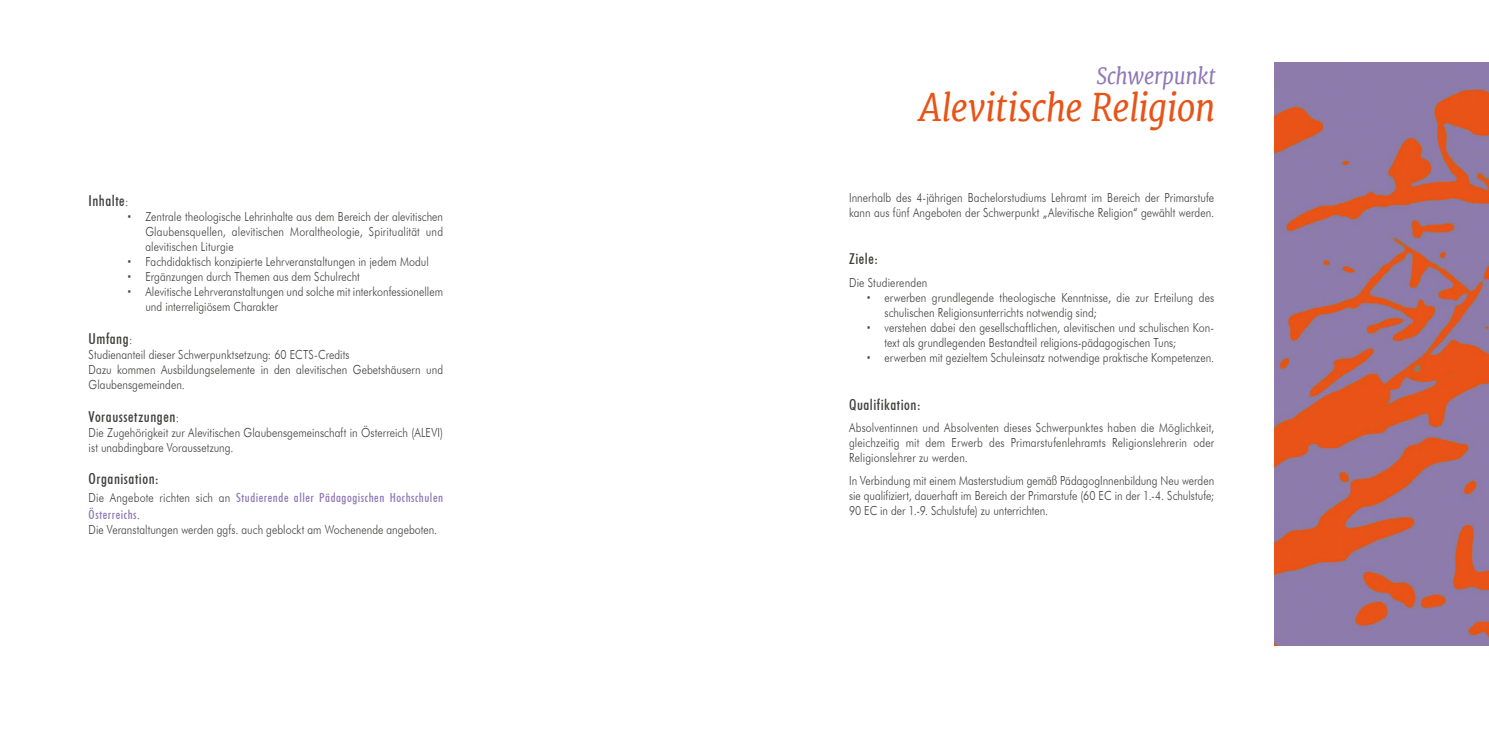
<style>
.page{position:relative;width:1489px;height:745px;background:#fff}
.page>*{position:absolute;margin:0;border:0;box-sizing:border-box;transform-origin:0 0}
.t1{font:italic 37.5px "Merriweather";letter-spacing:-.015em;color:#e85317;scale:.9 1}
.t2{font:italic 22.5px "Merriweather";letter-spacing:-.015em;color:#8f77b5;scale:.9 1}
.t3{font:500 condensed 15px "Futura BT";letter-spacing:.035em;color:#3c3c3b}
.t4{font:300 12.5px/15px "Futura BT";letter-spacing:.005em;color:#3c3c3b;scale:.85 1}
.t5{font:500 condensed 12.5px/17.5px "Futura BT";letter-spacing:.045em;color:#8f77b5}
.s1{font-weight:300;font-stretch:normal;font-size:12.5px}
.s2{font-weight:300;font-stretch:normal;color:#3c3c3b}
</style>
<div class="page">
<img style="left:1274px;top:62px;width:214px;height:583px">
<p class="t3" style="left:89px;top:192px;width:41px">Inhalte<span class="s1">:</span></p>
<p class="t4" style="left:145px;top:209px;width:352px">Zentrale theologische Lehrinhalte aus dem Bereich der alevitischen Glaubensquellen, alevitischen Moraltheologie, Spiritualität und alevitischen Liturgie<br>Fachdidaktisch konzipierte Lehrveranstaltungen in jedem Modul Ergänzungen durch Themen aus dem Schulrecht<br>Alevitische Lehrveranstaltungen und solche mit interkonfessionellem und interreligiösem Charakter</p>
<p class="t3" style="left:89px;top:329px;width:45px">Umfang<span class="s1">:</span></p>
<p class="t4" style="left:89px;top:347px;width:418px">Studienanteil dieser Schwerpunktsetzung: 60 ECTS-Credits<br>Dazu kommen Ausbildungselemente in den alevitischen Gebetshäusern und<br>Glaubensgemeinden.</p>
<p class="t3" style="left:89px;top:407px;width:92px">Voraussetzungen<span class="s1">:</span></p>
<p class="t4" style="left:89px;top:424px;width:418px">Die Zugehörigkeit zur Alevitischen Glaubensgemeinschaft in Österreich (ALEVI) ist unabdingbare Voraussetzung.</p>
<p class="t3" style="left:89px;top:469px;width:72px">Organisation:</p>
<p class="t5" style="left:89px;top:488px;width:356px"><span class="s2">Die Angebote richten sich an</span> Studierende aller Pädagogischen Hochschulen<br>Österreichs<span class="s2">.</span></p>
<p class="t4" style="left:89px;top:522px;width:412px">Die Veranstaltungen werden ggfs. auch geblockt am Wochenende angeboten.</p>
<h2 class="t2" style="left:1096px;top:62px;width:134px">Schwerpunkt</h2>
<h1 class="t1" style="left:919px;top:84px;width:331px">Alevitische Religion</h1>
<p class="t4" style="left:849px;top:190px;width:431px">Innerhalb des 4-jährigen Bachelorstudiums Lehramt im Bereich der Primarstufe kann aus fünf Angeboten der Schwerpunkt „Alevitische Religion“ gewählt werden.</p>
<p class="t3" style="left:849px;top:250px;width:31px">Ziele:</p>
<p class="t4" style="left:884px;top:275px;width:389px;text-indent:-35px">Die Studierenden<br>erwerben grundlegende theologische Kenntnisse, die zur Erteilung des schulischen Religionsunterrichts notwendig sind;<br>verstehen dabei den gesellschaftlichen, alevitischen und schulischen Kon&shy;text als grundlegenden Bestandteil religions-pädagogischen Tuns; erwerben mit gezieltem Schuleinsatz notwendige praktische Kompetenzen.</p>
<p class="t3" style="left:849px;top:395px;width:73px">Qualifikation:</p>
<p class="t4" style="left:849px;top:420px;width:431px;text-align:justify">Absolventinnen und Absolventen dieses Schwerpunktes haben die Möglichkeit, gleichzeitig mit dem Erwerb des Primarstufenlehramts Religionslehrerin oder Religionslehrer zu werden.</p>
<p class="t4" style="left:849px;top:472px;width:431px;text-align:justify">In Verbindung mit einem Masterstudium gemäß PädagogInnenbildung Neu werden sie qualifiziert, dauerhaft im Bereich der Primarstufe (60 EC in der 1.-4. Schulstufe; 90 EC in der 1.-9. Schulstufe) zu unterrichten.</p>
</div>
